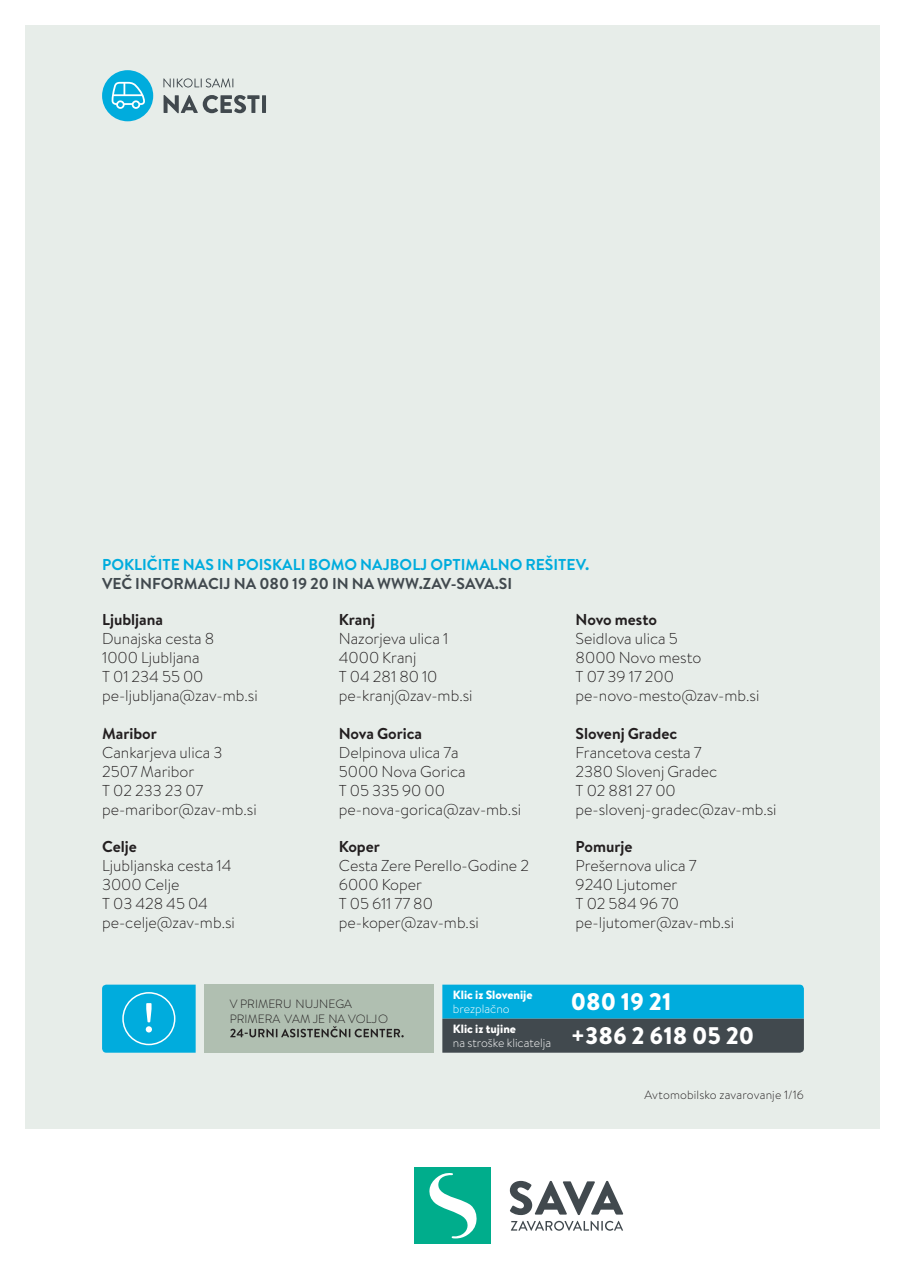
<style>
.page{position:relative;width:906px;height:1276px;background:#fff}
.page>*{position:absolute;margin:0;border:0;box-sizing:border-box;transform-origin:0 0}
.Text_normal{font:900 24px "Brandon Text";color:#fff}
.Text_normal-2{font:300 15.75px "Brandon Text";color:#231f20}
.Text_normal-3{font:700 15.75px "Brandon Text";color:#231f20}
.Text_normal-4{font:700 15.75px "Brandon Text";color:#00acdd}
.Text_normal-5{font:700 15.75px "Brandon Text";color:#41494e}
.t1{font:300 12px/14.4px "Brandon Text";color:#231f20}
.Text_normal-6{font:300 12px "Brandon Text";color:#fff}
.Text_normal-7{font:900 12px "Brandon Text";color:#fff}
</style>
<div class="page">
<div style="left:26px;top:26px;width:854px;height:1224px;background:#e7ede9"></div>
<div style="left:102px;top:70px;width:51px;height:51px;background:#00acdd;border-radius:50%"></div>
<svg style="left:112px;top:82px;width:33px;height:27px"></svg>
<svg style="left:163px;top:78px;width:70px;height:9px"></svg>
<svg style="left:163px;top:95px;width:103px;height:18px"></svg>
<div style="left:0;top:1129px;width:906px;height:147px;background:#fff"></div>
<div style="left:415px;top:1167px;width:76px;height:77px;background:#00ad8c"></div>
<svg style="left:429px;top:1173px;width:48px;height:65px"></svg>
<svg style="left:510px;top:1181px;width:113px;height:49px"></svg>
<svg style="left:442px;top:984px;width:362px;height:68px;background:#237c97"></svg>
<svg style="left:102px;top:984px;width:94px;height:68px;background:#0db0de"></svg>
<div style="left:122px;top:992px;width:53px;height:53px;border:2px solid #fff;border-radius:50%"></div>
<div style="left:204px;top:984px;width:230px;height:68px;background:#b0bfb1"></div>
<svg style="left:230px;top:1026px;width:174px;height:11px"></svg>
<p class="Text_normal-4" style="left:102px;top:554px;width:489px">POKLIČITE NAS IN POISKALI BOMO NAJBOLJ OPTIMALNO REŠITEV.</p>
<p class="Text_normal-5" style="left:102px;top:573px;width:412px">VEČ INFORMACIJ NA 080 19 20 IN NA WWW.ZAV-SAVA.SI</p>
<p class="Text_normal-3" style="left:102px;top:609px;width:63px">Ljubljana</p>
<p class="Text_normal-2" style="left:102px;top:628px;width:114px">Dunajska cesta 8</p>
<p class="Text_normal-2" style="left:102px;top:647px;width:99px">1000 Ljubljana</p>
<p class="Text_normal-2" style="left:102px;top:666px;width:103px">T 01 234 55 00</p>
<p class="Text_normal-2" style="left:102px;top:685px;width:157px">pe-ljubljana@zav-mb.si</p>
<p class="Text_normal-3" style="left:102px;top:722px;width:56px">Maribor</p>
<p class="Text_normal-2" style="left:102px;top:741px;width:122px">Cankarjeva ulica 3</p>
<p class="Text_normal-2" style="left:102px;top:760px;width:94px">2507 Maribor</p>
<p class="Text_normal-2" style="left:102px;top:779px;width:103px">T 02 233 23 07</p>
<p class="Text_normal-2" style="left:102px;top:798px;width:156px">pe-maribor@zav-mb.si</p>
<p class="Text_normal-3" style="left:102px;top:836px;width:36px">Celje</p>
<p class="Text_normal-2" style="left:102px;top:855px;width:131px">Ljubljanska cesta 14</p>
<p class="Text_normal-2" style="left:102px;top:874px;width:79px">3000 Celje</p>
<p class="Text_normal-2" style="left:102px;top:893px;width:107px">T 03 428 45 04</p>
<p class="Text_normal-2" style="left:102px;top:912px;width:134px">pe-celje@zav-mb.si</p>
<p class="Text_normal-3" style="left:339px;top:609px;width:38px">Kranj</p>
<p class="Text_normal-2" style="left:339px;top:628px;width:111px">Nazorjeva ulica 1</p>
<p class="Text_normal-2" style="left:339px;top:647px;width:79px">4000 Kranj</p>
<p class="Text_normal-2" style="left:339px;top:666px;width:100px">T 04 281 80 10</p>
<p class="Text_normal-2" style="left:339px;top:685px;width:135px">pe-kranj@zav-mb.si</p>
<p class="Text_normal-3" style="left:339px;top:722px;width:85px">Nova Gorica</p>
<p class="Text_normal-2" style="left:339px;top:741px;width:121px">Delpinova ulica 7a</p>
<p class="Text_normal-2" style="left:339px;top:760px;width:128px">5000 Nova Gorica</p>
<p class="Text_normal-2" style="left:339px;top:779px;width:108px">T 05 335 90 00</p>
<p class="Text_normal-2" style="left:339px;top:798px;width:184px">pe-nova-gorica@zav-mb.si</p>
<p class="Text_normal-3" style="left:339px;top:836px;width:43px">Koper</p>
<p class="Text_normal-2" style="left:339px;top:855px;width:192px">Cesta Zere Perello-Godine 2</p>
<p class="Text_normal-2" style="left:339px;top:874px;width:85px">6000 Koper</p>
<p class="Text_normal-2" style="left:339px;top:893px;width:96px">T 05 611 77 80</p>
<p class="Text_normal-2" style="left:339px;top:912px;width:142px">pe-koper@zav-mb.si</p>
<p class="Text_normal-3" style="left:575px;top:609px;width:83px">Novo mesto</p>
<p class="Text_normal-2" style="left:575px;top:628px;width:104px">Seidlova ulica 5</p>
<p class="Text_normal-2" style="left:575px;top:647px;width:127px">8000 Novo mesto</p>
<p class="Text_normal-2" style="left:575px;top:666px;width:100px">T 07 39 17 200</p>
<p class="Text_normal-2" style="left:575px;top:685px;width:185px">pe-novo-mesto@zav-mb.si</p>
<p class="Text_normal-3" style="left:575px;top:722px;width:103px">Slovenj Gradec</p>
<p class="Text_normal-2" style="left:575px;top:741px;width:127px">Francetova cesta 7</p>
<p class="Text_normal-2" style="left:575px;top:760px;width:143px">2380 Slovenj Gradec</p>
<p class="Text_normal-2" style="left:575px;top:779px;width:102px">T 02 881 27 00</p>
<p class="Text_normal-2" style="left:575px;top:798px;width:202px">pe-slovenj-gradec@zav-mb.si</p>
<p class="Text_normal-3" style="left:575px;top:836px;width:58px">Pomurje</p>
<p class="Text_normal-2" style="left:575px;top:855px;width:122px">Prešernova ulica 7</p>
<p class="Text_normal-2" style="left:575px;top:874px;width:103px">9240 Ljutomer</p>
<p class="Text_normal-2" style="left:575px;top:893px;width:105px">T 02 584 96 70</p>
<p class="Text_normal-2" style="left:575px;top:912px;width:160px">pe-ljutomer@zav-mb.si</p>
<p class="t1" style="left:230px;top:996px;width:160px">V PRIMERU NUJNEGA<br>PRIMERA VAM JE NA VOLJO</p>
<p class="Text_normal-7" style="left:453px;top:986px;width:81px">Klic iz Slovenije</p>
<p class="Text_normal-6" style="left:453px;top:1000px;width:58px">brezplačno</p>
<p class="Text_normal-7" style="left:453px;top:1020px;width:65px">Klic iz tujine</p>
<p class="Text_normal-6" style="left:453px;top:1035px;width:100px">na stroške klicatelja</p>
<p class="Text_normal" style="left:571px;top:984px;width:102px">080 19 21</p>
<p class="Text_normal" style="left:571px;top:1018px;width:185px">+386 2 618 05 20</p>
<p class="t1" style="left:644px;top:1087px;width:161px">Avtomobilsko zavarovanje 1/16</p>
</div>
